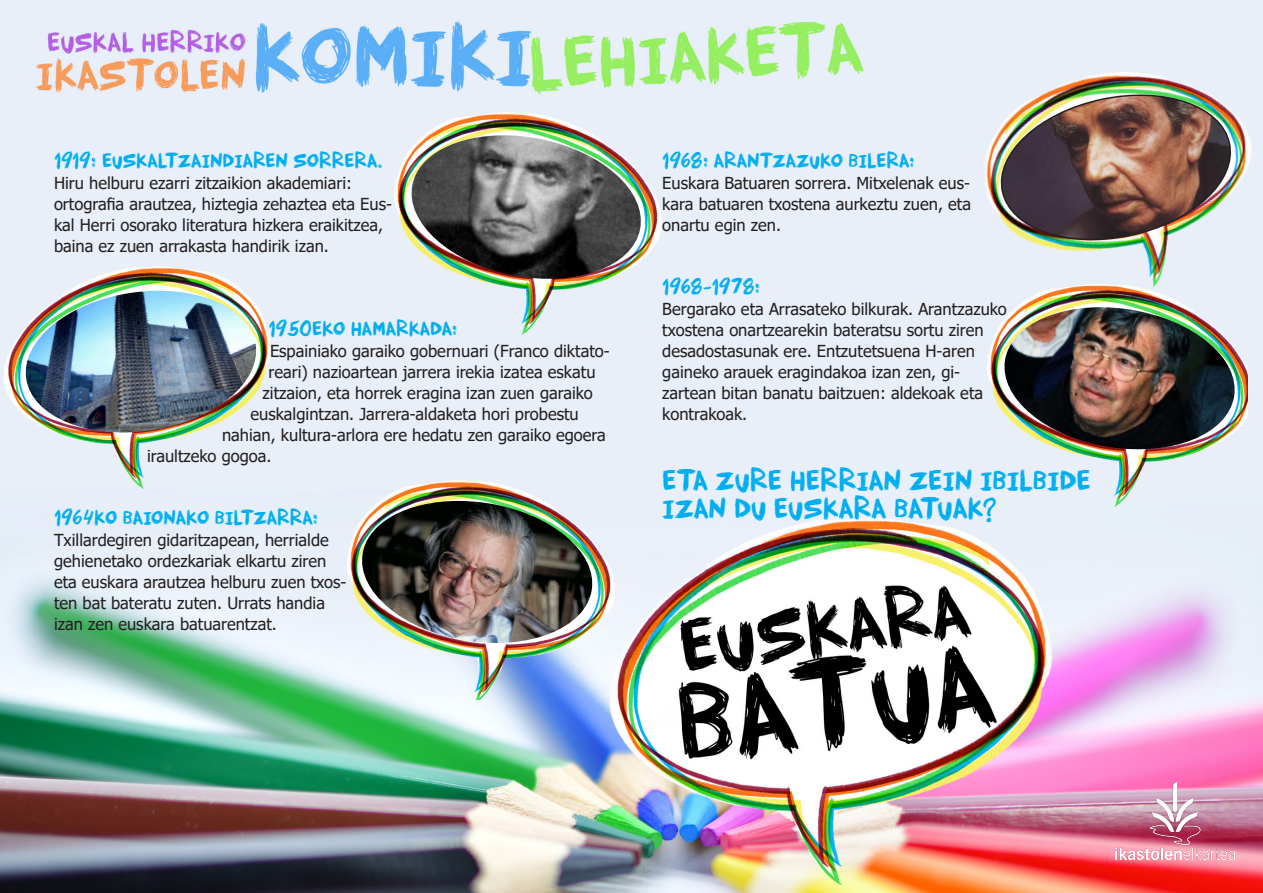
<style>
.page{position:relative;width:1263px;height:893px;background:#fff}
.page>*{position:absolute;margin:0;border:0;box-sizing:border-box;transform-origin:0 0}
.testua{font:30px "Rock Slayers";color:#00aeef}
.testua-2{font:21px "Rock Slayers";color:#00aeef}
.testua-3{font:21px "Rock Slayers";letter-spacing:-.03em;color:#00aeef}
.testua-4{font:16.5px/21px "Tahoma";color:#231f20}
</style>
<div class="page">
<img style="left:0;top:0;width:1263px;height:893px">
<img style="left:585px;top:516px;width:502px;height:377px">
<img style="left:372px;top:100px;width:304px;height:248px">
<div style="left:935px;top:21px;width:328px;height:324px;background:#e8eff9"></div>
<img style="left:965px;top:274px;width:283px;height:245px">
<img style="left:0;top:254px;width:293px;height:248px">
<img style="left:325px;top:468px;width:293px;height:232px">
<img style="left:1115px;top:782px;width:119px;height:77px">
<img style="left:405px;top:135px;width:242px;height:153px">
<img style="left:21px;top:291px;width:240px;height:149px">
<img style="left:357px;top:501px;width:241px;height:150px">
<img style="left:994px;top:86px;width:243px;height:163px">
<img style="left:999px;top:307px;width:241px;height:150px">
<p class="testua-2" style="left:54px;top:150px;width:330px">1919: EUSKALTZAINDIAREN SORRERA.</p>
<p class="testua-4" style="left:54px;top:174px;width:299px">Hiru helburu ezarri zitzaikion akademiari:</p>
<p class="testua-4" style="left:54px;top:195px;width:340px">ortografia arautzea, hiztegia zehaztea eta Eus&shy;kal Herri osorako literatura hizkera eraikitzea, baina ez zuen arrakasta handirik izan.</p>
<p class="testua-2" style="left:268px;top:318px;width:191px">1950EKO HAMARKADA:</p>
<p class="testua-4" style="left:270px;top:342px;width:341px">Espainiako garaiko gobernuari (Franco diktato-</p>
<p class="testua-4" style="left:268px;top:363px;width:328px">reari) nazioartean jarrera irekia izatea eskatu</p>
<p class="testua-4" style="left:262px;top:384px;width:332px">zitzaion, eta horrek eragina izan zuen garaiko</p>
<p class="testua-4" style="left:250px;top:405px;width:330px">euskalgintzan. Jarrera-aldaketa hori probestu</p>
<p class="testua-4" style="left:222px;top:426px;width:385px">nahian, kultura-arlora ere hedatu zen garaiko egoera</p>
<p class="testua-4" style="left:147px;top:447px;width:126px">iraultzeko gogoa.</p>
<p class="testua-2" style="left:54px;top:507px;width:266px">1964KO BAIONAKO BILTZARRA:</p>
<p class="testua-4" style="left:54px;top:531px;width:294px">Txillardegiren gidaritzapean, herrialde gehienetako ordezkariak elkartu ziren eta euskara arautzea helburu zuen txos&shy;ten bat bateratu zuten. Urrats handia izan zen euskara batuarentzat.</p>
<p class="testua-2" style="left:662px;top:150px;width:254px">1968: ARANTZAZUKO BILERA:</p>
<p class="testua-4" style="left:662px;top:174px;width:310px;text-align:justify">Euskara Batuaren sorrera. Mitxelenak eus&shy;kara batuaren txostena aurkeztu zuen, eta onartu egin zen.</p>
<p class="testua-3" style="left:662px;top:276px;width:100px">1968-1978:</p>
<p class="testua-4" style="left:662px;top:300px;width:346px">Bergarako eta Arrasateko bilkurak. Arantzazuko txostena onartzearekin bateratsu sortu ziren desadostasunak ere. Entzutetsuena H-aren gaineko arauek eragindakoa izan zen, gi&shy;zartean bitan banatu baitzuen: aldekoak eta kontrakoak.</p>
<p class="testua" style="left:662px;top:465px;width:430px">ETA ZURE HERRIAN ZEIN IBILBIDE</p>
<p class="testua" style="left:662px;top:494px;width:336px">IZAN DU EUSKARA BATUAK?</p>
</div>
